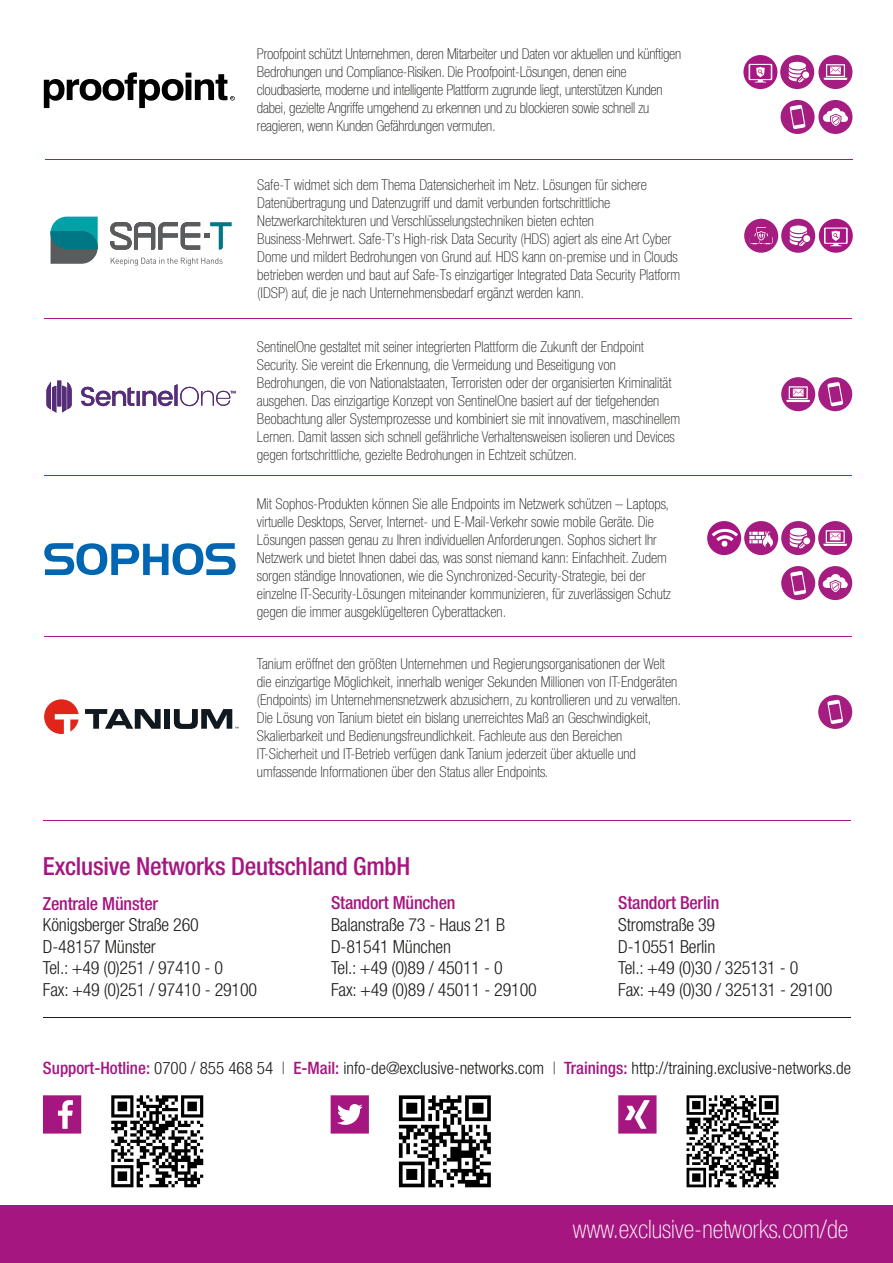
<style>
.page{position:relative;width:893px;height:1263px;background:#fff}
.page>*{position:absolute;margin:0;border:0;box-sizing:border-box;transform-origin:0 0}
.t1{font:100 condensed 25.5px "Helvetica Neue LT Pro";color:#fff}
.t2{font:500 condensed 24.9px "Helvetica Neue LT Pro";letter-spacing:-.01em;color:#a61680}
.t3{font:300 condensed 18px/21.6px "Helvetica Neue LT Pro";letter-spacing:-.01em;color:#1d1d1b}
.t4{font:500 condensed 18px "Helvetica Neue LT Pro";letter-spacing:-.01em;color:#a61680}
.t5{font:300 condensed 17.1px "Helvetica Neue LT Pro";color:#1d1d1b}
.t6{font:100 condensed 15px/18px "Helvetica Neue LT Pro";color:#1d1d1b}
.t7{font:700 3px "Arial";color:#1d1d1b}
.s1{font-weight:500;color:#a61680}
.s2{font-weight:100}
</style>
<div class="page">
<div style="left:0;top:1205px;width:893px;height:58px;background:#a61680"></div>
<hr style="left:43px;top:820px;width:808px;height:1px;background:#a61680">
<hr style="left:43px;top:1017px;width:808px;height:1px;background:#1d1d1b">
<svg style="left:618px;top:1095px;width:39px;height:38px"></svg>
<svg style="left:43px;top:1095px;width:38px;height:38px"></svg>
<svg style="left:331px;top:1095px;width:38px;height:38px"></svg>
<svg style="left:111px;top:1095px;width:92px;height:92px"></svg>
<svg style="left:399px;top:1095px;width:92px;height:92px"></svg>
<svg style="left:687px;top:1095px;width:91px;height:92px"></svg>
<hr style="left:44px;top:318px;width:808px;height:1px;background:#a61680">
<hr style="left:44px;top:475px;width:808px;height:1px;background:#a61680">
<svg style="left:44px;top:543px;width:192px;height:32px"></svg>
<div style="left:707px;top:521px;width:34px;height:34px;background:#a61680;border-radius:50%"></div>
<svg style="left:712px;top:527px;width:26px;height:20px"></svg>
<svg style="left:744px;top:521px;width:108px;height:34px"></svg>
<svg style="left:781px;top:566px;width:71px;height:34px"></svg>
<hr style="left:44px;top:636px;width:808px;height:1px;background:#a61680">
<svg style="left:781px;top:377px;width:71px;height:34px"></svg>
<svg style="left:818px;top:695px;width:34px;height:34px"></svg>
<svg style="left:44px;top:699px;width:35px;height:35px"></svg>
<svg style="left:85px;top:709px;width:76px;height:20px"></svg>
<div style="left:164px;top:709px;width:6px;height:20px;background:#101820"></div>
<svg style="left:174px;top:709px;width:65px;height:20px"></svg>
<hr style="left:45px;top:159px;width:808px;height:1px;background:#a61680">
<svg style="left:781px;top:100px;width:71px;height:34px"></svg>
<svg style="left:743px;top:55px;width:109px;height:34px"></svg>
<svg style="left:44px;top:72px;width:191px;height:36px"></svg>
<svg style="left:51px;top:217px;width:47px;height:47px;background:#2a8389"></svg>
<svg style="left:110px;top:222px;width:122px;height:28px"></svg>
<svg style="left:111px;top:258px;width:112px;height:8px"></svg>
<svg style="left:744px;top:219px;width:109px;height:34px"></svg>
<svg style="left:46px;top:381px;width:26px;height:32px"></svg>
<svg style="left:81px;top:384px;width:155px;height:22px"></svg>
<p class="t7" style="left:231px;top:96px;width:4px">R</p>
<p class="t6" style="left:257px;top:46px;width:426px">Proofpoint schützt Unternehmen, deren Mitarbeiter und Daten vor aktuellen und künftigen Bedrohungen und Compliance-Risiken. Die Proofpoint-Lösungen, denen eine cloudbasierte, moderne und intelligente Plattform zugrunde liegt, unterstützen Kunden dabei, gezielte Angriffe umgehend zu erkennen und zu blockieren sowie schnell zu reagieren, wenn Kunden Gefährdungen vermuten.</p>
<p class="t6" style="left:257px;top:177px;width:425px">Safe-T widmet sich dem Thema Datensicherheit im Netz. Lösungen für sichere Datenübertragung und Datenzugriff und damit verbunden fortschrittliche Netzwerkarchitekturen und Verschlüsselungstechniken bieten echten Business-Mehrwert. Safe-T’s High-risk Data Security (HDS) agiert als eine Art Cyber Dome und mildert Bedrohungen von Grund auf. HDS kann on-premise und in Clouds betrieben werden und baut auf Safe-Ts einzigartiger Integrated Data Security Platform (IDSP) auf, die je nach Unternehmensbedarf ergänzt werden kann.</p>
<p class="t6" style="left:257px;top:338px;width:425px">SentinelOne gestaltet mit seiner integrierten Plattform die Zukunft der Endpoint Security. Sie vereint die Erkennung, die Vermeidung und Beseitigung von Bedrohungen, die von Nationalstaaten, Terroristen oder der organisierten Kriminalität ausgehen. Das einzigartige Konzept von SentinelOne basiert auf der tiefgehenden Beobachtung aller Systemprozesse und kombiniert sie mit innovativem, maschinellem Lernen. Damit lassen sich schnell gefährliche Verhaltensweisen isolieren und Devices gegen fortschrittliche, gezielte Bedrohungen in Echtzeit schützen.</p>
<p class="t6" style="left:257px;top:495px;width:415px">Mit Sophos-Produkten können Sie alle Endpoints im Netzwerk schützen – Laptops, virtuelle Desktops, Server, Internet- und E-Mail-Verkehr sowie mobile Geräte. Die Lösungen passen genau zu Ihren individuellen Anforderungen. Sophos sichert Ihr Netzwerk und bietet Ihnen dabei das, was sonst niemand kann: Einfachheit. Zudem sorgen ständige Innovationen, wie die Synchronized-Security-Strategie, bei der einzelne IT-Security-Lösungen miteinander kommunizieren, für zuverlässigen Schutz gegen die immer ausgeklügelteren Cyberattacken.</p>
<p class="t6" style="left:257px;top:655px;width:426px">Tanium eröffnet den größten Unternehmen und Regierungsorganisationen der Welt die einzigartige Möglichkeit, innerhalb weniger Sekunden Millionen von IT-Endgeräten (Endpoints) im Unternehmensnetzwerk abzusichern, zu kontrollieren und zu verwalten.<br>Die Lösung von Tanium bietet ein bislang unerreichtes Maß an Geschwindigkeit, Skalierbarkeit und Bedienungsfreundlichkeit. Fachleute aus den Bereichen IT-Sicherheit und IT-Betrieb verfügen dank Tanium jederzeit über aktuelle und umfassende Informationen über den Status aller Endpoints.</p>
<h2 class="t2" style="left:43px;top:851px;width:369px">Exclusive Networks Deutschland GmbH</h2>
<p class="t4" style="left:43px;top:892px;width:117px">Zentrale Münster</p>
<p class="t3" style="left:43px;top:914px;width:216px">Königsberger Straße 260<br>D-48157 Münster<br>Tel.: +49 (0)251 / 97410 - 0<br>Fax: +49 (0)251 / 97410 - 29100</p>
<p class="t4" style="left:331px;top:892px;width:126px">Standort München</p>
<p class="t3" style="left:331px;top:914px;width:207px">Balanstraße 73 - Haus 21 B<br>D-81541 München<br>Tel.: +49 (0)89 / 45011 - 0<br>Fax: +49 (0)89 / 45011 - 29100</p>
<p class="t4" style="left:618px;top:892px;width:103px">Standort Berlin</p>
<p class="t3" style="left:618px;top:914px;width:216px">Stromstraße 39<br>D-10551 Berlin<br>Tel.: +49 (0)30 / 325131 - 0<br>Fax: +49 (0)30 / 325131 - 29100</p>
<p class="t5" style="left:43px;top:1058px;width:809px"><span class="s1">Support-Hotline:</span> 0700 / 855 468 54 <span class="s2">|</span> <span class="s1">E-Mail:</span> info-de@exclusive-networks.com <span class="s2">|</span> <span class="s1">Trainings:</span> http://training.exclusive-networks.de</p>
<h1 class="t1" style="left:573px;top:1215px;width:277px">www.exclusive-networks.com/de</h1>
</div>
